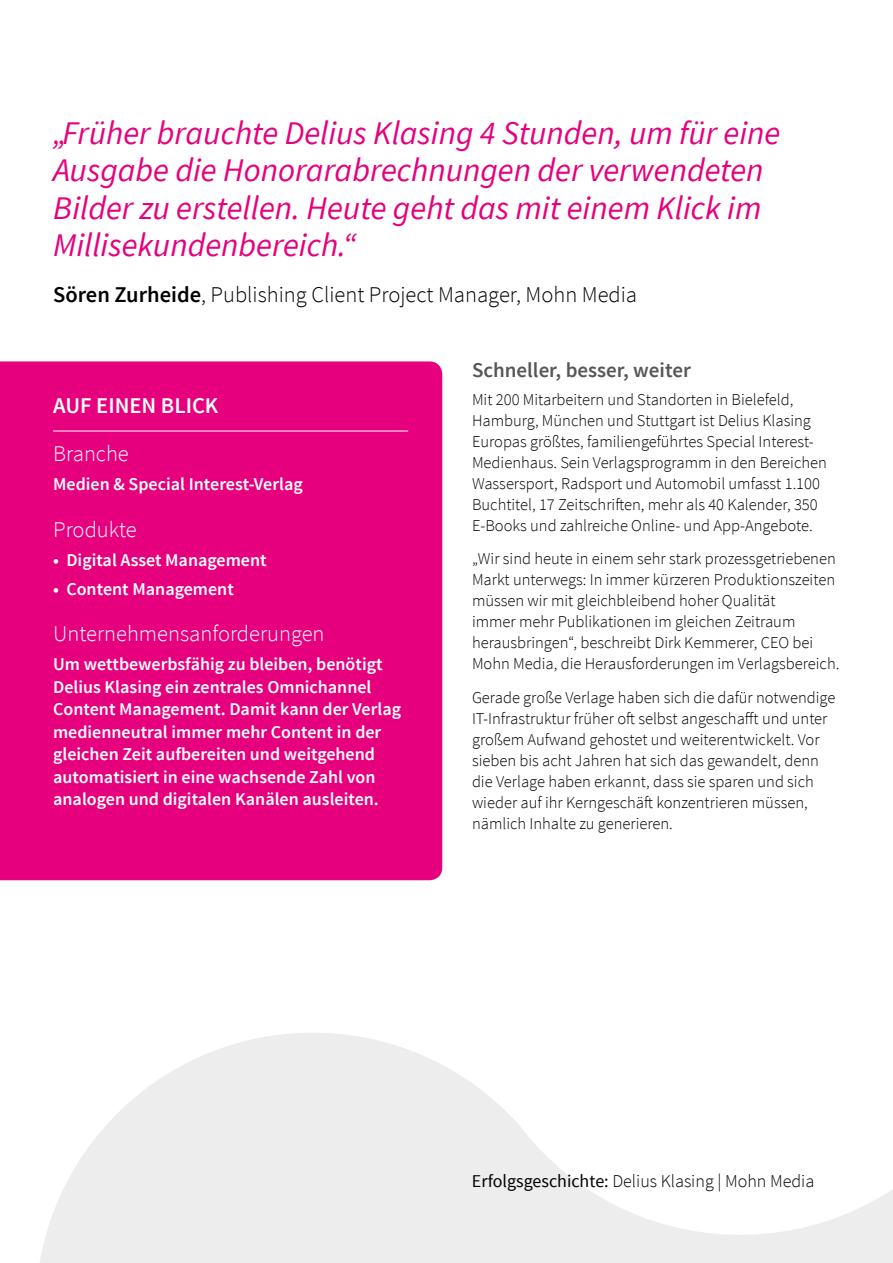
<style>
.page{position:relative;width:893px;height:1263px;background:#fff}
.page>*{position:absolute;margin:0;border:0;box-sizing:border-box;transform-origin:0 0}
.t1{font:italic 33px/37.5px "Source Sans Pro";color:#e6007d}
.t2{font:300 22.5px "Source Sans Pro";color:#000}
.t3{font:300 22.5px "Source Sans Pro";color:#fff}
.t4{font:600 22.5px "Source Sans Pro";color:#fff}
.t5{font:600 21px "Source Sans Pro";color:#575756}
.t6{font:600 18px/22.5px "Source Sans Pro";color:#fff}
.t7{font:300 18px "Source Sans Pro";color:#000}
.t8{font:300 16.5px/21px "Source Sans Pro";color:#000}
.s1{font-weight:600}
.s2{font-weight:400}
</style>
<div class="page">
<svg style="left:40px;top:1033px;width:853px;height:230px;fill:#ededed"></svg>
<div style="left:0;top:361px;width:442px;height:519px;background:#e6007d"></div>
<hr style="left:53px;top:431px;width:355px;height:1px;background:#fff">
<h1 class="t1" style="left:53px;top:114px;width:729px">„Früher brauchte Delius Klasing 4 Stunden, um für eine Ausgabe die Honorarabrechnungen der verwendeten Bilder zu erstellen. Heute geht das mit einem Klick im Millisekundenbereich.“</h1>
<h2 class="t2" style="left:53px;top:281px;width:585px"><span class="s1">Sören Zurheide</span>, Publishing Client Project Manager, Mohn Media</h2>
<h2 class="t4" style="left:53px;top:392px;width:167px">AUF EINEN BLICK</h2>
<h2 class="t3" style="left:53px;top:440px;width:77px">Branche</h2>
<p class="t6" style="left:53px;top:474px;width:251px">Medien &amp; Special Interest-Verlag</p>
<h2 class="t3" style="left:53px;top:516px;width:85px">Produkte</h2>
<p class="t6" style="left:53px;top:549px;width:215px">• Digital Asset Management</p>
<p class="t6" style="left:53px;top:578px;width:182px">• Content Management</p>
<h2 class="t3" style="left:53px;top:620px;width:273px">Unternehmensanforderungen</h2>
<p class="t6" style="left:53px;top:653px;width:349px">Um wettbewerbsfähig zu bleiben, benötigt Delius Klasing ein zentrales Omnichannel Content Management. Damit kann der Verlag medienneutral immer mehr Content in der gleichen Zeit aufbereiten und weitgehend automatisiert in eine wachsende Zahl von analogen und digitalen Kanälen ausleiten.</p>
<p class="t5" style="left:472px;top:357px;width:220px">Schneller, besser, weiter</p>
<p class="t8" style="left:472px;top:389px;width:356px">Mit 200 Mitarbeitern und Standorten in Bielefeld, Hamburg, München und Stuttgart ist Delius Klasing Europas größtes, familiengeführtes Special Interest-Medienhaus. Sein Verlagsprogramm in den Bereichen Wassersport, Radsport und Automobil umfasst 1.100<br>Buchtitel, 17 Zeitschriften, mehr als 40 Kalender, 350<br>E-Books und zahlreiche Online- und App-Angebote.</p>
<p class="t8" style="left:472px;top:548px;width:369px">„Wir sind heute in einem sehr stark prozessgetriebenen Markt unterwegs: In immer kürzeren Produktionszeiten müssen wir mit gleichbleibend hoher Qualität<br>immer mehr Publikationen im gleichen Zeitraum herausbringen“, beschreibt Dirk Kemmerer, CEO bei Mohn Media, die Herausforderungen im Verlagsbereich.</p>
<p class="t8" style="left:472px;top:687px;width:365px">Gerade große Verlage haben sich die dafür notwendige IT-Infrastruktur früher oft selbst angeschafft und unter großem Aufwand gehostet und weiterentwickelt. Vor sieben bis acht Jahren hat sich das gewandelt, denn die Verlage haben erkannt, dass sie sparen und sich wieder auf ihr Kerngeschäft konzentrieren müssen, nämlich Inhalte zu generieren.</p>
<p class="t7" style="left:472px;top:1170px;width:344px"><span class="s2">Erfolgsgeschichte:</span> Delius Klasing | Mohn Media</p>
</div>
